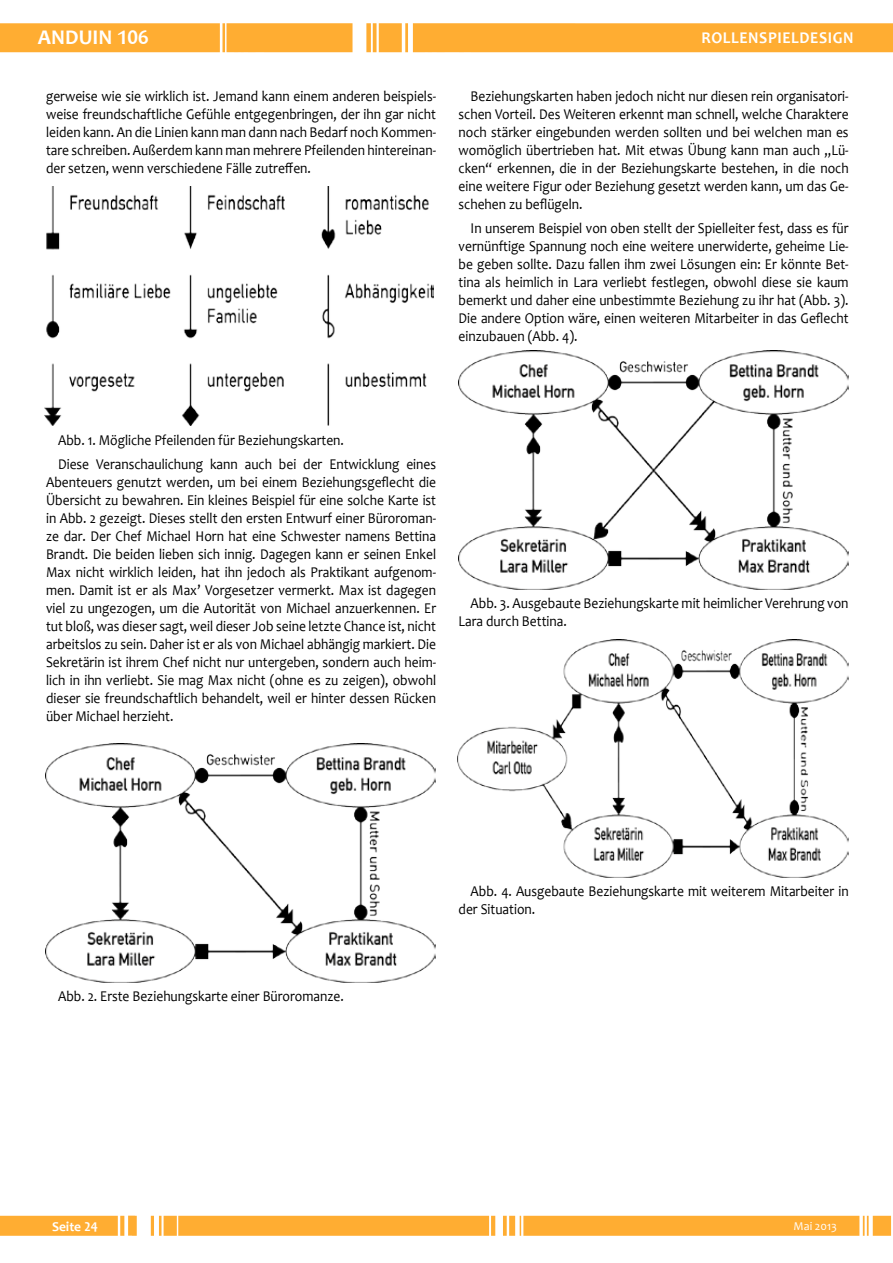
<style>
.page{position:relative;width:893px;height:1263px;background:#fff}
.page>*{position:absolute;margin:0;border:0;box-sizing:border-box;transform-origin:0 0}
.t1{font:700 21px "Candara";color:#fff}
.t2{font:700 16.5px "Candara";letter-spacing:.04em;color:#fff;scale:.95 1}
.t3{font:15px/18px "Candara";color:#000;text-align:justify;scale:.9 1}
.t4{font:700 13.5px "Candara";color:#fff}
.t5{font:12px "Candara";color:#fff}
</style>
<div class="page">
<svg style="left:0;top:23px;width:893px;height:29px;background:#ffb03a"></svg>
<svg style="left:0;top:1215px;width:891px;height:21px;background:#ffb548"></svg>
<img style="left:459px;top:351px;width:390px;height:238px">
<img style="left:458px;top:639px;width:390px;height:239px">
<img style="left:46px;top:744px;width:390px;height:238px">
<img style="left:44px;top:186px;width:390px;height:239px">
<h1 class="t1" style="left:38px;top:25px;width:112px">ANDUIN 106</h1>
<p class="t3" style="left:46px;top:87px;width:435px">gerweise wie sie wirklich ist. Jemand kann einem anderen beispiels&shy;weise freundschaftliche Gefühle entgegenbringen, der ihn gar nicht leiden kann. An die Linien kann man dann nach Bedarf noch Kommen&shy;tare schreiben. Außerdem kann man mehrere Pfeilenden hintereinan&shy;der setzen, wenn verschiedene Fälle zutreffen.</p>
<p class="t2" style="left:701px;top:28px;width:162px">ROLLENSPIELDESIGN</p>
<p class="t3" style="left:459px;top:87px;width:435px;text-indent:12px">Beziehungskarten haben jedoch nicht nur diesen rein organisatori&shy;schen Vorteil. Des Weiteren erkennt man schnell, welche Charaktere noch stärker eingebunden werden sollten und bei welchen man es womöglich übertrieben hat. Mit etwas Übung kann man auch „Lü&shy;cken“ erkennen, die in der Beziehungskarte bestehen, in die noch eine weitere Figur oder Beziehung gesetzt werden kann, um das Ge&shy;schehen zu beflügeln.</p>
<p class="t3" style="left:459px;top:219px;width:435px;text-indent:12px">In unserem Beispiel von oben stellt der Spielleiter fest, dass es für vernünftige Spannung noch eine weitere unerwiderte, geheime Lie&shy;be geben sollte. Dazu fallen ihm zwei Lösungen ein: Er könnte Bet&shy;tina als heimlich in Lara verliebt festlegen, obwohl diese sie kaum bemerkt und daher eine unbestimmte Beziehung zu ihr hat (Abb. 3).<br>Die andere Option wäre, einen weiteren Mitarbeiter in das Geflecht einzubauen (Abb. 4).</p>
<p class="t3" style="left:58px;top:428px;width:422px;line-height:24px">Abb. 1. Mögliche Pfeilenden für Beziehungskarten.<br>Diese Veranschaulichung kann auch bei der Entwicklung eines</p>
<p class="t3" style="left:46px;top:473px;width:435px">Abenteuers genutzt werden, um bei einem Beziehungsgeflecht die Übersicht zu bewahren. Ein kleines Beispiel für eine solche Karte ist in Abb. 2 gezeigt. Dieses stellt den ersten Entwurf einer Büroroman&shy;ze dar. Der Chef Michael Horn hat eine Schwester namens Bettina Brandt. Die beiden lieben sich innig. Dagegen kann er seinen Enkel Max nicht wirklich leiden, hat ihn jedoch als Praktikant aufgenom&shy;men. Damit ist er als Max’ Vorgesetzer vermerkt. Max ist dagegen viel zu ungezogen, um die Autorität von Michael anzuerkennen. Er tut bloß, was dieser sagt, weil dieser Job seine letzte Chance ist, nicht arbeitslos zu sein. Daher ist er als von Michael abhängig markiert. Die Sekretärin ist ihrem Chef nicht nur untergeben, sondern auch heim&shy;lich in ihn verliebt. Sie mag Max nicht (ohne es zu zeigen), obwohl dieser sie freundschaftlich behandelt, weil er hinter dessen Rücken über Michael herzieht.</p>
<p class="t3" style="left:459px;top:594px;width:435px;text-indent:12px">Abb. 3. Ausgebaute Beziehungskarte mit heimlicher Verehrung von<br>Lara durch Bettina.</p>
<p class="t3" style="left:58px;top:987px;width:319px">Abb. 2. Erste Beziehungskarte einer Büroromanze.</p>
<p class="t3" style="left:459px;top:882px;width:435px;text-indent:12px">Abb. 4. Ausgebaute Beziehungskarte mit weiterem Mitarbeiter in der Situation.</p>
<p class="t4" style="left:52px;top:1218px;width:47px">SEITE 24</p>
<p class="t5" style="left:793px;top:1219px;width:45px">Mai 2013</p>
</div>
